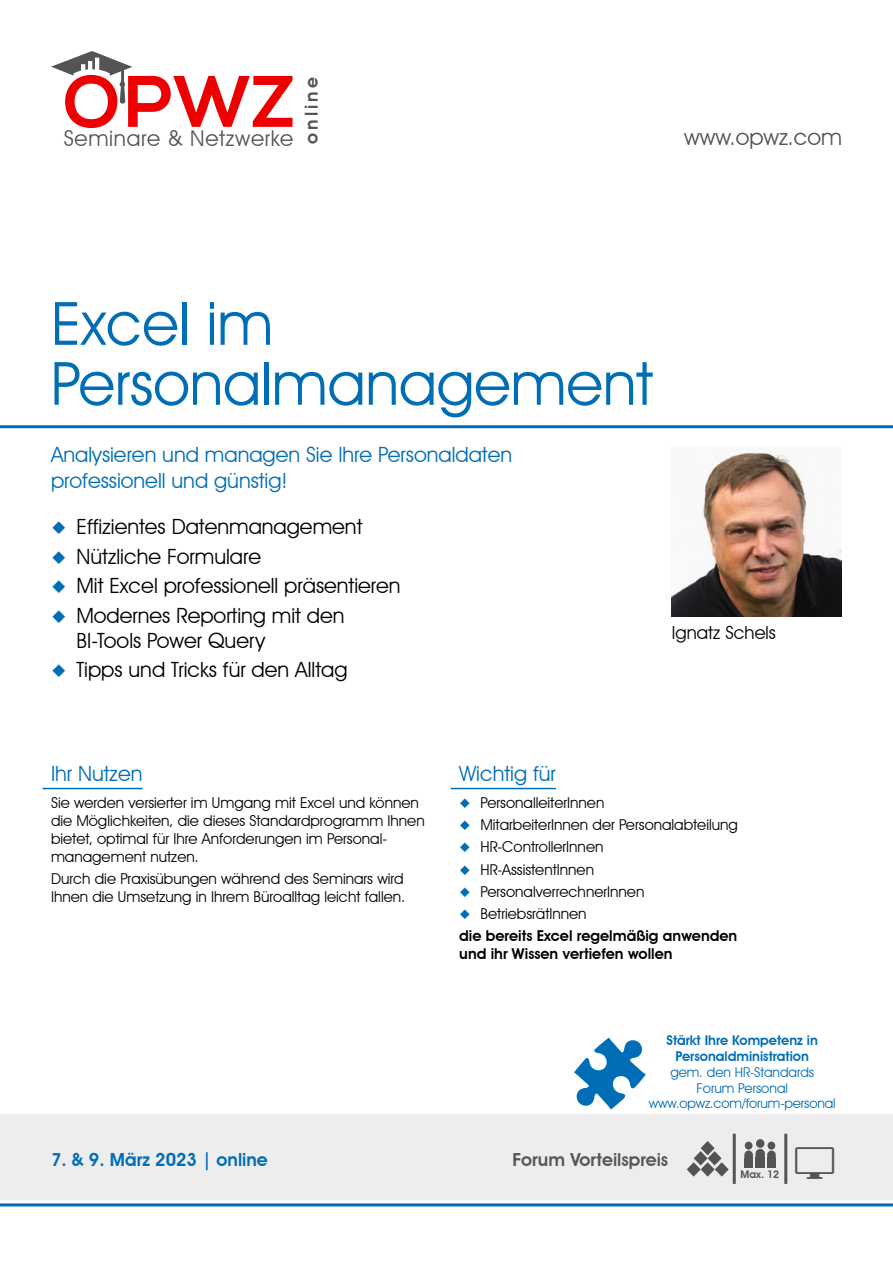
<style>
.page{position:relative;width:893px;height:1263px;background:#fff}
.page>*{position:absolute;margin:0;border:0;box-sizing:border-box;transform-origin:0 0}
.t1{font:700 72.75px "Nexa";color:#e00}
.t2{font:60px/60px "Avant Garde IT Cby BT";color:#006db7}
.t3{font:22.5px "Avant Garde IT Cby BT";color:#545454}
.t4{font:21.75px "Avant Garde IT Cby BT";letter-spacing:.03em;color:#545454}
.t5{font:21px/25.2px "Avant Garde IT Cby BT";color:#000}
.t6{font:21px/25.2px "Avant Garde IT Cby BT";color:#006db7}
.t7{font:600 18px "Avant Garde IT Cby BT";color:#006db7}
.t8{font:600 18px "Avant Garde IT Cby BT";color:#575756}
.t9{font:18px "Avant Garde IT Cby BT";color:#000}
.t10{font:600 18px "Avant Garde IT Cby BT";letter-spacing:.17em;color:#545454}
.t11{font:15px/18px "Avant Garde IT Cby BT";color:#000}
.t12{font:600 15px/22.2px "Avant Garde IT Cby BT";color:#000}
.t13{font:13.5px/15.8px "Avant Garde IT Cby BT";color:#006db7;text-align:center}
.t14{font:600 13.5px/15.8px "Avant Garde IT Cby BT";color:#006db7;text-align:center}
.t15{font:600 10.5px "Avant Garde IT Cby BT";color:#545454}
.s1{color:#006db7}
.s2{font-weight:400}
</style>
<div class="page">
<hr style="left:0;top:425px;width:893px;height:3px;background:#006db7">
<hr style="left:0;top:1203px;width:893px;height:3px;background:#006db7">
<svg style="left:51px;top:51px;width:81px;height:53px"></svg>
<div style="left:0;top:1114px;width:497px;height:85px;background:#ededed"></div>
<div style="left:472px;top:1114px;width:421px;height:85px;background:#ededed"></div>
<hr style="left:733px;top:1134px;width:3px;height:50px;background:#545454">
<hr style="left:784px;top:1134px;width:3px;height:50px;background:#545454">
<svg style="left:687px;top:1141px;width:42px;height:35px"></svg>
<div style="left:744px;top:1150px;width:9px;height:18px;background:#545454;border-radius:4px"></div>
<div style="left:745px;top:1141px;width:7px;height:8px;background:#545454;border-radius:50%"></div>
<div style="left:744px;top:1159px;width:9px;height:9px;background:#545454"></div>
<div style="left:755px;top:1149px;width:10px;height:19px;background:#545454;border-radius:5px"></div>
<div style="left:756px;top:1139px;width:8px;height:9px;background:#545454;border-radius:50%"></div>
<div style="left:755px;top:1158px;width:10px;height:10px;background:#545454"></div>
<div style="left:767px;top:1150px;width:9px;height:18px;background:#545454;border-radius:4px"></div>
<div style="left:768px;top:1141px;width:7px;height:8px;background:#545454;border-radius:50%"></div>
<div style="left:767px;top:1159px;width:9px;height:9px;background:#545454"></div>
<hr style="left:43px;top:788px;width:100px;height:1px;background:#006db7">
<hr style="left:451px;top:788px;width:105px;height:1px;background:#006db7">
<svg style="left:574px;top:1037px;width:72px;height:72px"></svg>
<img style="left:672px;top:452px;width:170px;height:165px">
<h1 class="t1" style="left:64px;top:60px;width:232px">OPWZ</h1>
<p class="t10" style="left:301px;top:144px;width:68px;rotate:-90deg">online</p>
<h3 class="t4" style="left:64px;top:125px;width:231px">Seminare &amp; Netzwerke</h3>
<h3 class="t3" style="left:684px;top:123px;width:159px">www.opwz.com</h3>
<h2 class="t2" style="left:51px;top:293px;width:603px">Excel im<br>Personalmanagement</h2>
<h3 class="t6" style="left:51px;top:442px;width:463px">Analysieren und managen Sie Ihre Personaldaten professionell und günstig!</h3>
<h3 class="t5" style="left:51px;top:514px;width:313px"><span class="s1">◆</span> Effizientes Datenmanagement</h3>
<h3 class="t5" style="left:51px;top:543px;width:212px"><span class="s1">◆</span> Nützliche Formulare</h3>
<h3 class="t5" style="left:51px;top:573px;width:351px"><span class="s1">◆</span> Mit Excel professionell präsentieren</h3>
<h3 class="t5" style="left:77px;top:602px;width:270px;text-indent:-26px"><span class="s1">◆</span> Modernes Reporting mit den<br>BI-Tools Power Query</h3>
<h3 class="t5" style="left:51px;top:657px;width:298px"><span class="s1">◆</span> Tipps und Tricks für den Alltag</h3>
<p class="t9" style="left:672px;top:621px;width:105px">Ignatz Schels</p>
<h3 class="t6" style="left:51px;top:761px;width:93px">Ihr Nutzen</h3>
<p class="t11" style="left:51px;top:793px;width:375px">Sie werden versierter im Umgang mit Excel und können die Möglichkeiten, die dieses Standardprogramm Ihnen bietet, optimal für Ihre Anforderungen im Personal&shy;management nutzen.</p>
<p class="t11" style="left:51px;top:870px;width:356px">Durch die Praxisübungen während des Seminars wird<br>Ihnen die Umsetzung in Ihrem Büroalltag leicht fallen.</p>
<h3 class="t6" style="left:459px;top:761px;width:98px">Wichtig für</h3>
<p class="t11" style="left:459px;top:793px;width:147px"><span class="s1">◆</span> PersonalleiterInnen</p>
<p class="t11" style="left:459px;top:816px;width:280px"><span class="s1">◆</span> MitarbeiterInnen der Personalabteilung</p>
<p class="t11" style="left:459px;top:838px;width:146px"><span class="s1">◆</span> HR-ControllerInnen</p>
<p class="t11" style="left:459px;top:860px;width:136px"><span class="s1">◆</span> HR-AssistentInnen</p>
<p class="t11" style="left:459px;top:882px;width:187px"><span class="s1">◆</span> PersonalverrechnerInnen</p>
<p class="t12" style="left:459px;top:903px;width:279px"><span class="s1">◆</span> <span class="s2">BetriebsrätInnen<br></span>die bereits Excel regelmäßig anwenden</p>
<p class="t12" style="left:459px;top:943px;width:215px">und ihr Wissen vertiefen wollen</p>
<p class="t14" style="left:667px;top:1032px;width:153px">Stärkt Ihre Kompetenz in<br>Personaldministration</p>
<p class="t13" style="left:649px;top:1064px;width:188px">gem. den HR-Standards<br>Forum Personal www.opwz.com/forum-personal</p>
<p class="t7" style="left:51px;top:1148px;width:218px">7. &amp; 9. März 2023 | online</p>
<p class="t8" style="left:513px;top:1148px;width:157px">Forum Vorteilspreis</p>
<p class="t15" style="left:741px;top:1168px;width:40px">Max. 12</p>
</div>
